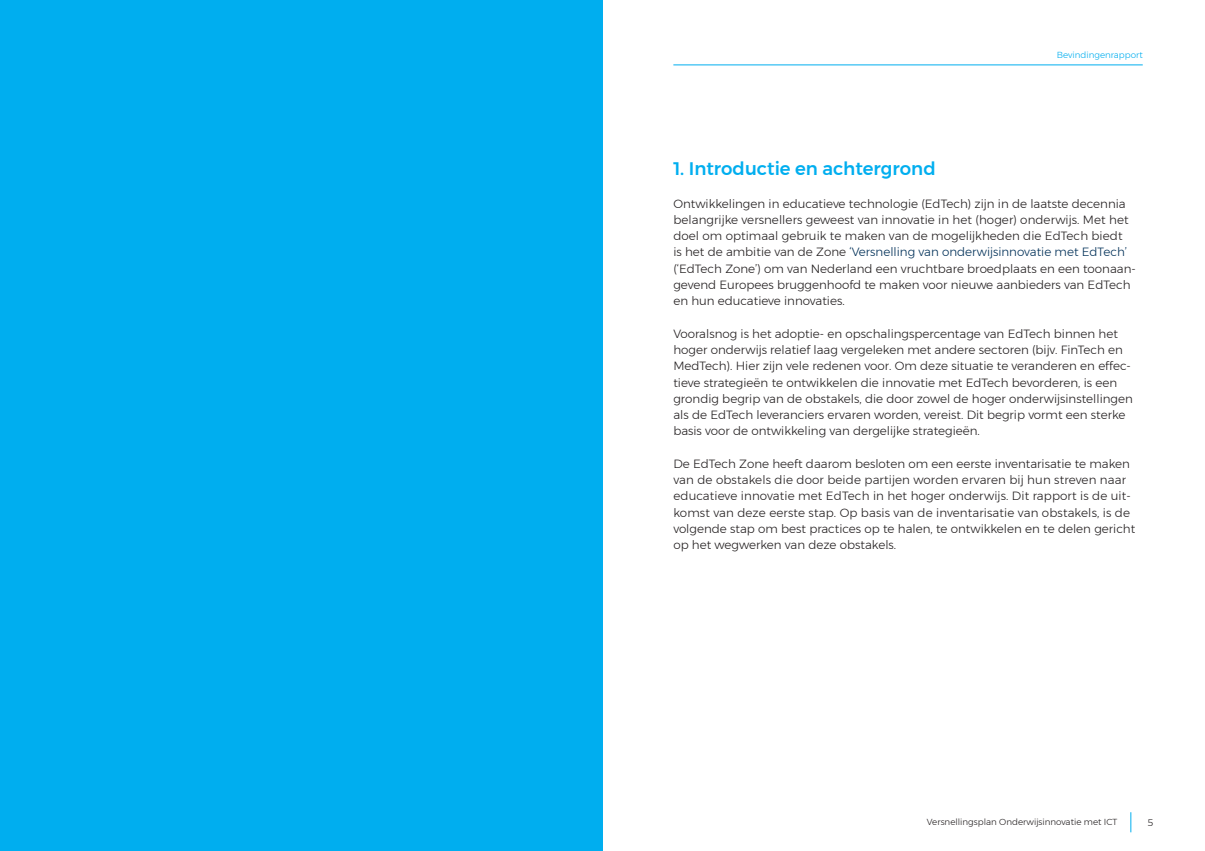
<style>
.page{position:relative;width:1205px;height:851px;background:#fff}
.page>*{position:absolute;margin:0;border:0;box-sizing:border-box;transform-origin:0 0}
.t1{font:500 18.12px "Montserrat";color:#00aeef}
.t2{font:300 11.88px/16.2px "Montserrat";color:#231f20}
.t3{font:300 9.38px "Montserrat";color:#231f20}
.t4{font:300 8.75px "Montserrat";color:#231f20}
.t5{font:300 8.75px "Montserrat";color:#00aeef}
.s1{color:#003058}
</style>
<div class="page">
<svg style="left:1130px;top:812px;width:1px;height:20px"></svg>
<div style="left:0;top:0;width:602px;height:850px;background:#00aeef"></div>
<hr style="left:673px;top:65px;width:469px;height:1px;background:#00aeef">
<p class="t5" style="left:1057px;top:48px;width:87px">Bevindingenrapport</p>
<p class="t1" style="left:673px;top:154px;width:264px">1. Introductie en achtergrond</p>
<p class="t2" style="left:673px;top:195px;width:464px">Ontwikkelingen in educatieve technologie (EdTech) zijn in de laatste decennia belangrijke versnellers geweest van innovatie in het (hoger) onderwijs. Met het doel om optimaal gebruik te maken van de mogelijkheden die EdTech biedt<br>is het de ambitie van de Zone <span class="s1">‘Versnelling van onderwijsinnovatie met EdTech’ </span>(‘EdTech Zone’) om van Nederland een vruchtbare broedplaats en een toonaan&shy;gevend Europees bruggenhoofd te maken voor nieuwe aanbieders van EdTech en hun educatieve innovaties.</p>
<p class="t2" style="left:673px;top:325px;width:461px">Vooralsnog is het adoptie- en opschalingspercentage van EdTech binnen het hoger onderwijs relatief laag vergeleken met andere sectoren (bijv. FinTech en MedTech). Hier zijn vele redenen voor. Om deze situatie te veranderen en effec&shy;tieve strategieën te ontwikkelen die innovatie met EdTech bevorderen, is een grondig begrip van de obstakels, die door zowel de hoger onderwijsinstellingen als de EdTech leveranciers ervaren worden, vereist. Dit begrip vormt een sterke basis voor de ontwikkeling van dergelijke strategieën.</p>
<p class="t2" style="left:673px;top:455px;width:463px">De EdTech Zone heeft daarom besloten om een eerste inventarisatie te maken van de obstakels die door beide partijen worden ervaren bij hun streven naar educatieve innovatie met EdTech in het hoger onderwijs. Dit rapport is de uit&shy;komst van deze eerste stap. Op basis van de inventarisatie van obstakels, is de volgende stap om best practices op te halen, te ontwikkelen en te delen gericht op het wegwerken van deze obstakels.</p>
<p class="t4" style="left:927px;top:815px;width:192px">Versnellingsplan Onderwijsinnovatie met ICT</p>
<p class="t3" style="left:1147px;top:815px;width:7px">5</p>
</div>
